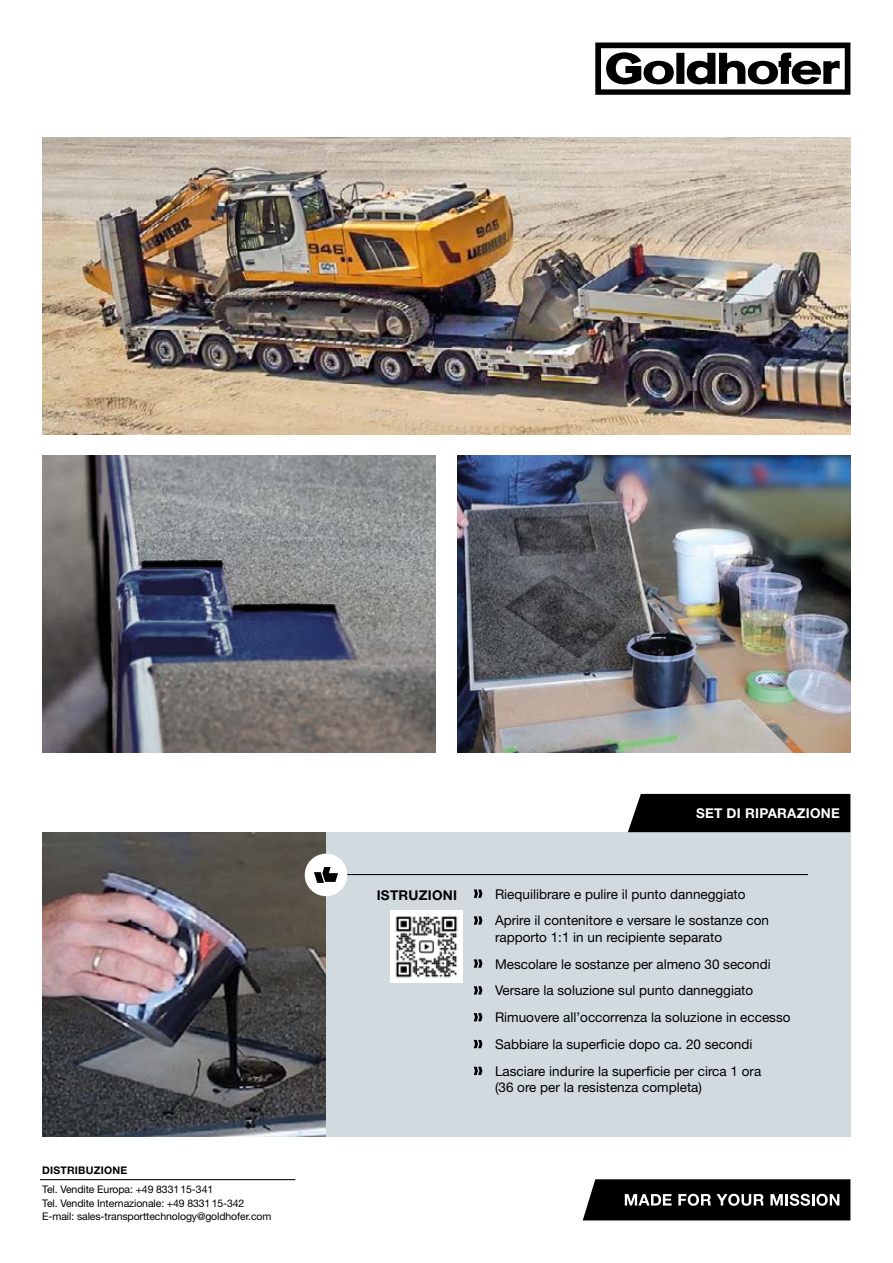
<style>
.page{position:relative;width:893px;height:1263px;background:#fff}
.page>*{position:absolute;margin:0;border:0;box-sizing:border-box;transform-origin:0 0}
.GOL_copy_tabs{font:13.5px/16.2px "Helvetica Neue LT Com";color:#000}
.GOL_copyhead_right_w{font:700 13.5px "Helvetica Neue LT Com";letter-spacing:.02em;color:#fff}
.GOL_copyhead_right{font:700 13.5px "Helvetica Neue LT Com";letter-spacing:.02em;color:#000}
.GOL_adresse_product{font:10.5px/13.5px "Helvetica Neue LT Com";letter-spacing:-.01em;color:#000}
.GOL_adresse_product-2{font:700 10.5px "Helvetica Neue LT Com";letter-spacing:.02em;color:#000}
</style>
<div class="page">
<img style="left:43px;top:832px;width:283px;height:305px">
<svg style="left:595px;top:43px;width:255px;height:52px"></svg>
<img style="left:43px;top:137px;width:807px;height:297px">
<img style="left:457px;top:455px;width:393px;height:297px">
<svg style="left:583px;top:1179px;width:267px;height:41px;background:#232323"></svg>
<div style="left:326px;top:832px;width:524px;height:305px;background:#d1dadf"></div>
<svg style="left:474px;top:889px;width:8px;height:9px"></svg>
<svg style="left:474px;top:916px;width:8px;height:9px"></svg>
<svg style="left:474px;top:959px;width:8px;height:9px"></svg>
<svg style="left:474px;top:986px;width:8px;height:8px"></svg>
<svg style="left:474px;top:1013px;width:8px;height:8px"></svg>
<svg style="left:474px;top:1040px;width:8px;height:8px"></svg>
<svg style="left:474px;top:1067px;width:8px;height:8px"></svg>
<hr style="left:326px;top:874px;width:481px;height:1px;background:#000">
<div style="left:305px;top:854px;width:42px;height:42px;background:#fff;border-radius:50%"></div>
<svg style="left:314px;top:867px;width:24px;height:16px"></svg>
<img style="left:390px;top:910px;width:72px;height:73px">
<div style="left:628px;top:794px;width:222px;height:38px;background:#000"></div>
<hr style="left:40px;top:1179px;width:255px;height:1px;background:#000">
<img style="left:43px;top:455px;width:393px;height:297px">
<p class="GOL_adresse_product-2" style="left:42px;top:1163px;width:87px">DISTRIBUZIONE</p>
<p class="GOL_adresse_product" style="left:42px;top:1183px;width:172px">Tel. Vendite Europa: +49 8331 15-341</p>
<p class="GOL_adresse_product" style="left:42px;top:1196px;width:231px">Tel. Vendite Internazionale: +49 8331 15-342<br>E-mail: sales-transporttechnology@goldhofer.com</p>
<p class="GOL_copyhead_right" style="left:377px;top:887px;width:82px">ISTRUZIONI</p>
<p class="GOL_copyhead_right_w" style="left:696px;top:804px;width:145px">SET DI RIPARAZIONE</p>
<p class="GOL_copy_tabs" style="left:495px;top:885px;width:252px">Riequilibrare e pulire il punto danneggiato</p>
<p class="GOL_copy_tabs" style="left:495px;top:912px;width:276px">Aprire il contenitore e versare le sostanze con rapporto 1:1 in un recipiente separato</p>
<p class="GOL_copy_tabs" style="left:495px;top:955px;width:277px">Mescolare le sostanze per almeno 30 secondi</p>
<p class="GOL_copy_tabs" style="left:495px;top:982px;width:260px">Versare la soluzione sul punto danneggiato</p>
<p class="GOL_copy_tabs" style="left:495px;top:1009px;width:297px">Rimuovere all’occorrenza la soluzione in eccesso</p>
<p class="GOL_copy_tabs" style="left:495px;top:1036px;width:259px">Sabbiare la superficie dopo ca. 20 secondi</p>
<p class="GOL_copy_tabs" style="left:495px;top:1062px;width:268px">Lasciare indurire la superficie per circa 1 ora (36 ore per la resistenza completa)</p>
</div>
